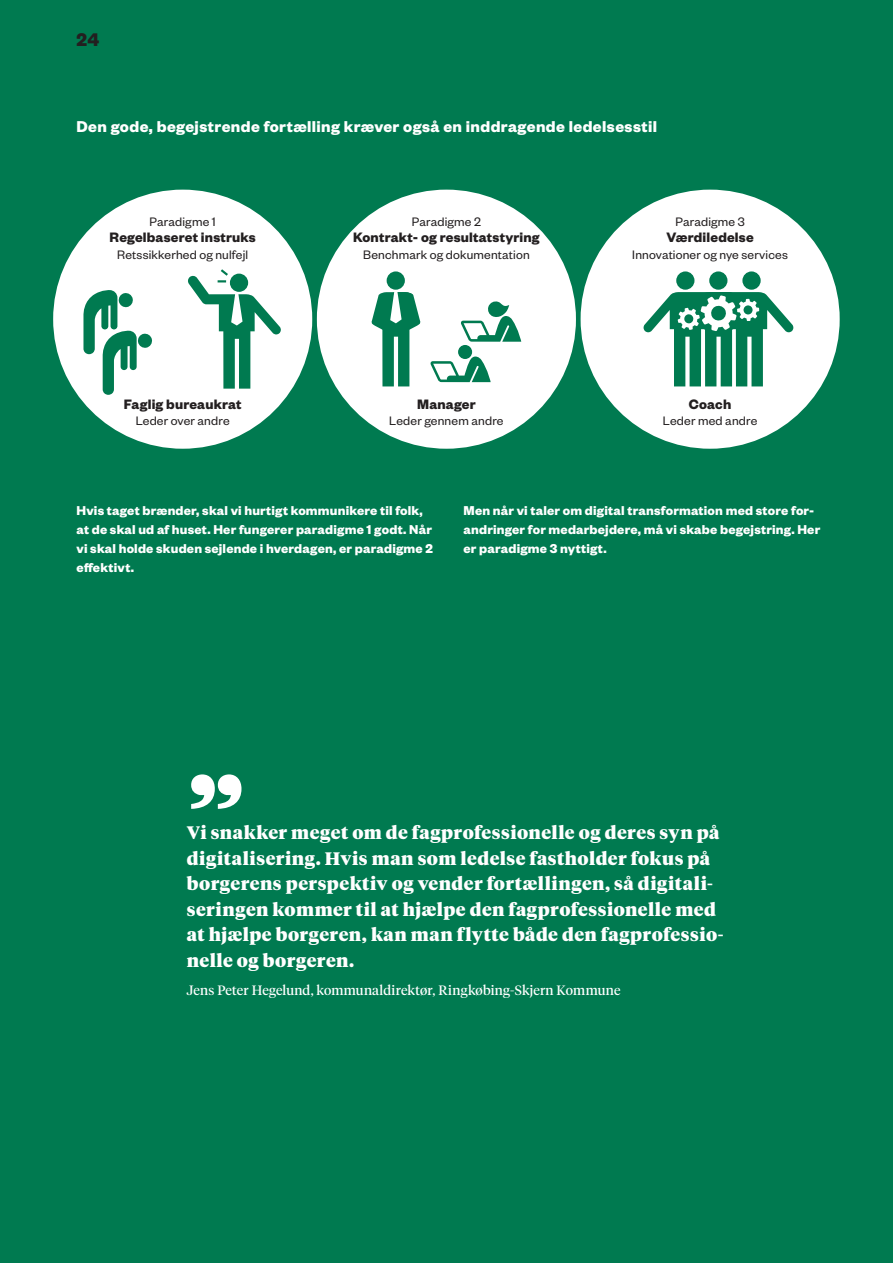
<style>
.page{position:relative;width:893px;height:1263px;background:#007a50}
.page>*{position:absolute;margin:0;border:0;box-sizing:border-box;transform-origin:0 0}
.citat{font:900 108px "Tiempos Headline";color:#fff}
.t1{font:700 20.1px "Founders Grotesk";color:#231f20}
.citat-2{font:900 18px/25.5px "Tiempos Headline";letter-spacing:.025em;color:#fff}
.mellemrubrik3{font:700 17.25px "Founders Grotesk";letter-spacing:.025em;color:#fff}
.figurrubrik{font:700 15px "Founders Grotesk";letter-spacing:.01em;color:#231f20}
.figurforklaring-bt{font:700 14.1px/19.2px "Founders Grotesk";letter-spacing:.015em;color:#fff}
.figurbrød{font:13.5px "Founders Grotesk";letter-spacing:.015em;color:#231f20}
.citeret{font:13.5px "Tiempos Headline";letter-spacing:.01em;color:#fff}
</style>
<div class="page">
<div style="left:581px;top:190px;width:259px;height:259px;background:#fff;border-radius:50%"></div>
<div style="left:317px;top:190px;width:259px;height:259px;background:#fff;border-radius:50%"></div>
<div style="left:53px;top:190px;width:259px;height:259px;background:#fff;border-radius:50%"></div>
<svg style="left:188px;top:269px;width:93px;height:120px"></svg>
<svg style="left:83px;top:290px;width:69px;height:105px"></svg>
<div style="left:387px;top:271px;width:18px;height:19px;background:#007a50;border-radius:50%"></div>
<div style="left:458px;top:345px;width:14px;height:14px;background:#007a50;border-radius:50%"></div>
<svg style="left:430px;top:355px;width:61px;height:27px"></svg>
<svg style="left:461px;top:301px;width:60px;height:41px"></svg>
<svg style="left:371px;top:292px;width:50px;height:94px"></svg>
<div style="left:742px;top:271px;width:19px;height:19px;background:#007a50;border-radius:50%"></div>
<div style="left:676px;top:271px;width:18px;height:19px;background:#007a50;border-radius:50%"></div>
<div style="left:709px;top:271px;width:18px;height:19px;background:#007a50;border-radius:50%"></div>
<svg style="left:643px;top:292px;width:151px;height:94px"></svg>
<h2 class="t1" style="left:77px;top:27px;width:24px">24</h2>
<p class="mellemrubrik3" style="left:77px;top:116px;width:582px">Den gode, begejstrende fortælling kræver også en inddragende ledelsesstil</p>
<p class="figurbrød" style="left:150px;top:213px;width:68px">Paradigme 1</p>
<p class="figurrubrik" style="left:110px;top:228px;width:148px">Regelbaseret instruks</p>
<p class="figurbrød" style="left:117px;top:246px;width:132px">Retssikkerhed og nulfejl</p>
<p class="figurrubrik" style="left:124px;top:394px;width:119px">Faglig bureaukrat</p>
<p class="figurbrød" style="left:136px;top:413px;width:95px">Leder over andre</p>
<p class="figurbrød" style="left:412px;top:213px;width:71px">Paradigme 2</p>
<p class="figurrubrik" style="left:353px;top:228px;width:188px">Kontrakt- og resultatstyring</p>
<p class="figurbrød" style="left:363px;top:246px;width:168px">Benchmark og dokumentation</p>
<p class="figurrubrik" style="left:417px;top:394px;width:60px">Manager</p>
<p class="figurbrød" style="left:389px;top:413px;width:116px">Leder gennem andre</p>
<p class="figurbrød" style="left:675px;top:213px;width:71px">Paradigme 3</p>
<p class="figurrubrik" style="left:666px;top:228px;width:89px">Værdiledelse</p>
<p class="figurbrød" style="left:632px;top:246px;width:157px">Innovationer og nye services</p>
<p class="figurrubrik" style="left:689px;top:394px;width:44px">Coach</p>
<p class="figurbrød" style="left:663px;top:413px;width:96px">Leder med andre</p>
<p class="figurforklaring-bt" style="left:77px;top:500px;width:358px">Hvis taget brænder, skal vi hurtigt kommunikere til folk, at de skal ud af huset. Her fungerer paradigme 1 godt. Når vi skal holde skuden sejlende i hverdagen, er paradigme 2 effektivt.</p>
<p class="figurforklaring-bt" style="left:463px;top:500px;width:358px">Men når vi taler om digital transformation med store for&shy;andringer for medarbejdere, må vi skabe begejstring. Her er paradigme 3 nyttigt.</p>
<p class="citat" style="left:187px;top:742px;width:60px">”</p>
<p class="citat-2" style="left:187px;top:819px;width:538px">Vi snakker meget om de fagprofessionelle og deres syn på digitalisering. Hvis man som ledelse fastholder fokus på borgerens perspektiv og vender fortællingen, så digitali&shy;seringen kommer til at hjælpe den fagprofessionelle med at hjælpe borgeren, kan man flytte både den fagprofessio&shy;nelle og borgeren.</p>
<p class="citeret" style="left:187px;top:981px;width:435px">Jens Peter Hegelund, kommunaldirektør, Ringkøbing-Skjern Kommune</p>
</div>
